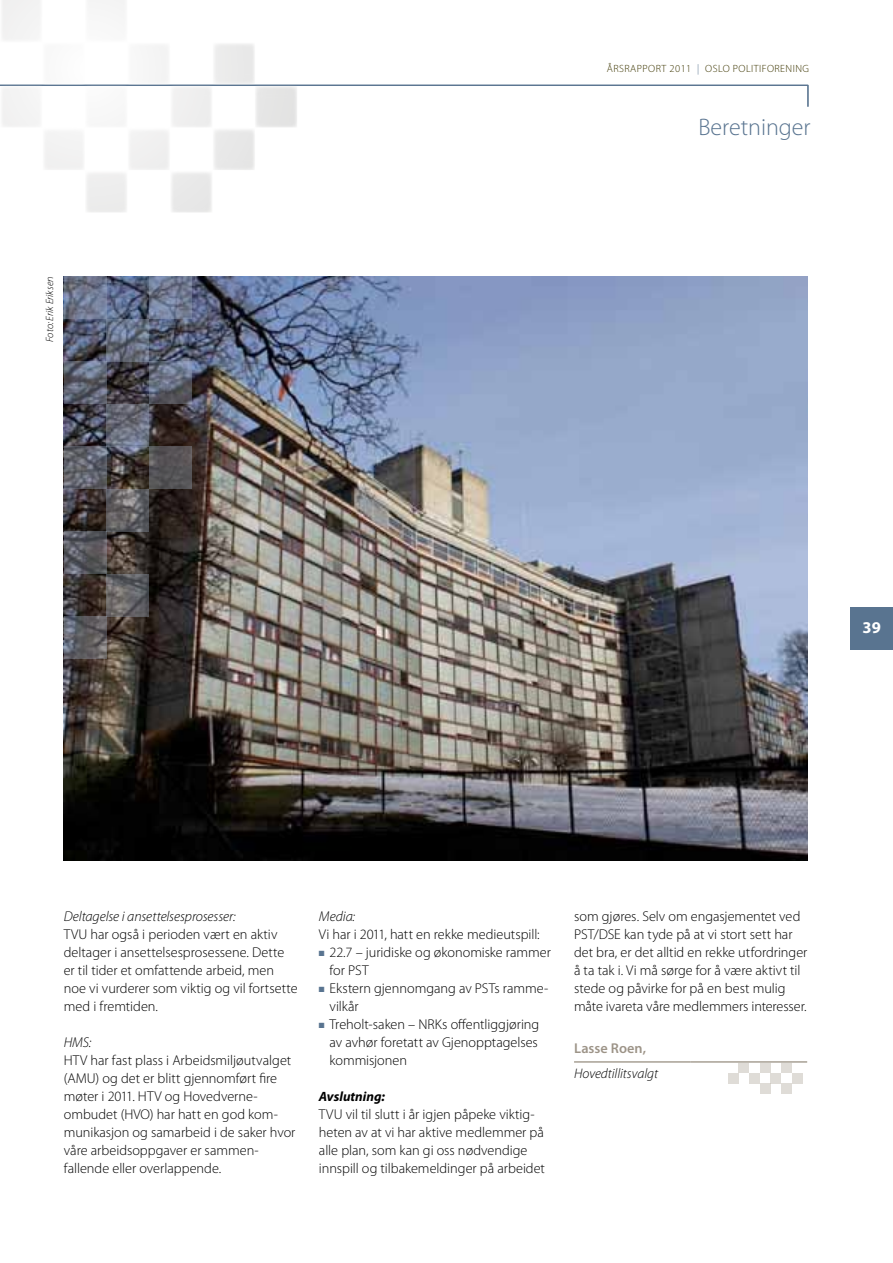
<style>
.page{position:relative;width:893px;height:1263px;background:#fff}
.page>*{position:absolute;margin:0;border:0;box-sizing:border-box;transform-origin:0 0}
.t1{font:300 24px "Myriad Pro";color:#597490}
.t2{font:700 16.5px "Myriad Pro";color:#fff}
.t3{font:300 14.25px/18px "Myriad Pro";color:#000}
.t4{font:italic 300 14.25px "Myriad Pro";letter-spacing:-.005em;color:#000}
.t5{font:600 14.25px "Myriad Pro";letter-spacing:.005em;color:#9d9488}
.t6{font:italic 300 13.8px "Myriad Pro";letter-spacing:-.005em;color:#000}
.t7{font:italic 700 13.5px "Myriad Pro";color:#000}
.t8{font:300 10.5px "Myriad Pro";letter-spacing:.04em;color:#3d3600}
.t9{font:italic 300 10.5px "Myriad Pro";letter-spacing:.005em;color:#000}
.s1{color:#597490}
</style>
<div class="page">
<svg style="left:297px;top:84px;width:512px;height:23px"></svg>
<svg style="left:0;top:0;width:297px;height:212px"></svg>
<hr style="left:574px;top:1061px;width:117px;height:1px;background:#7b715e">
<hr style="left:691px;top:1061px;width:116px;height:1px;background:#7b715e">
<div style="left:792px;top:1073px;width:10px;height:10px;background:#dfdcd7"></div>
<div style="left:781px;top:1062px;width:11px;height:11px;background:#dfdcd7"></div>
<div style="left:770px;top:1073px;width:11px;height:10px;background:#dfdcd7"></div>
<div style="left:760px;top:1062px;width:10px;height:11px;background:#dfdcd7"></div>
<div style="left:749px;top:1073px;width:11px;height:10px;background:#dfdcd7"></div>
<div style="left:739px;top:1062px;width:10px;height:11px;background:#dfdcd7"></div>
<div style="left:728px;top:1073px;width:11px;height:10px;background:#dfdcd7"></div>
<div style="left:760px;top:1083px;width:10px;height:11px;background:#dfdcd7"></div>
<div style="left:781px;top:1083px;width:11px;height:11px;background:#dfdcd7"></div>
<img style="left:64px;top:276px;width:744px;height:584px">
<svg style="left:106px;top:489px;width:43px;height:42px"></svg>
<svg style="left:106px;top:574px;width:43px;height:43px"></svg>
<svg style="left:106px;top:404px;width:43px;height:42px"></svg>
<svg style="left:106px;top:319px;width:43px;height:42px"></svg>
<svg style="left:149px;top:446px;width:42px;height:43px;fill:#555356"></svg>
<svg style="left:64px;top:531px;width:42px;height:43px"></svg>
<svg style="left:64px;top:617px;width:42px;height:42px"></svg>
<svg style="left:64px;top:446px;width:42px;height:43px"></svg>
<svg style="left:64px;top:361px;width:42px;height:43px"></svg>
<svg style="left:64px;top:276px;width:42px;height:43px"></svg>
<svg style="left:149px;top:361px;width:42px;height:43px"></svg>
<svg style="left:149px;top:276px;width:42px;height:43px"></svg>
<div style="left:850px;top:607px;width:43px;height:43px;background:#597490"></div>
<p class="t9" style="left:44px;top:342px;width:67px;rotate:-90deg">Foto: Erik Eriksen</p>
<p class="t8" style="left:607px;top:62px;width:204px">ÅRSRAPPORT 2011 <span class="s1">|</span> OSLO POLITIFORENING</p>
<h1 class="t1" style="left:698px;top:114px;width:114px">Beretninger</h1>
<p class="t2" style="left:862px;top:618px;width:20px">39</p>
<p class="t4" style="left:64px;top:909px;width:174px">Deltagelse i ansettelsesprosesser:</p>
<p class="t3" style="left:64px;top:926px;width:235px">TVU har også i perioden vært en aktiv deltager i ansettelsesprosessene. Dette er til tider et omfattende arbeid, men noe vi vurderer som viktig og vil fortsette med i fremtiden.</p>
<p class="t4" style="left:64px;top:1035px;width:29px">HMS:</p>
<p class="t3" style="left:64px;top:1052px;width:233px">HTV har fast plass i Arbeidsmiljøutvalget (AMU) og det er blitt gjennomført fire møter i 2011. HTV og Hovedverne&shy;ombudet (HVO) har hatt en god kom&shy;munikasjon og samarbeid i de saker hvor våre arbeidsoppgaver er sammen&shy;fallende eller overlappende.</p>
<p class="t4" style="left:319px;top:909px;width:38px">Media:</p>
<p class="t3" style="left:319px;top:926px;width:222px">Vi har i 2011, hatt en rekke medieutspill:</p>
<p class="t3" style="left:330px;top:944px;width:223px;text-indent:-11px"><span class="s1">■</span> 22.7 – juridiske og økonomiske rammer for PST</p>
<p class="t3" style="left:330px;top:980px;width:220px;text-indent:-11px"><span class="s1">■</span> Ekstern gjennomgang av PSTs ramme&shy;vilkår</p>
<p class="t3" style="left:330px;top:1016px;width:211px;text-align:justify;text-indent:-11px"><span class="s1">■</span> Treholt-saken – NRKs offentliggjøring av avhør foretatt av Gjenopptagelses kommisjonen</p>
<p class="t7" style="left:319px;top:1089px;width:68px">Avslutning:</p>
<p class="t3" style="left:319px;top:1106px;width:228px">TVU vil til slutt i år igjen påpeke viktig&shy;heten av at vi har aktive medlemmer på alle plan, som kan gi oss nødvendige innspill og tilbakemeldinger på arbeidet</p>
<p class="t3" style="left:574px;top:908px;width:235px">som gjøres. Selv om engasjementet ved PST/DSE kan tyde på at vi stort sett har det bra, er det alltid en rekke utfordringer å ta tak i. Vi må sørge for å være aktivt til stede og påvirke for på en best mulig måte ivareta våre medlemmers interesser.</p>
<p class="t5" style="left:574px;top:1041px;width:74px">Lasse Roen,</p>
<p class="t6" style="left:574px;top:1066px;width:86px">Hovedtillitsvalgt</p>
</div>
